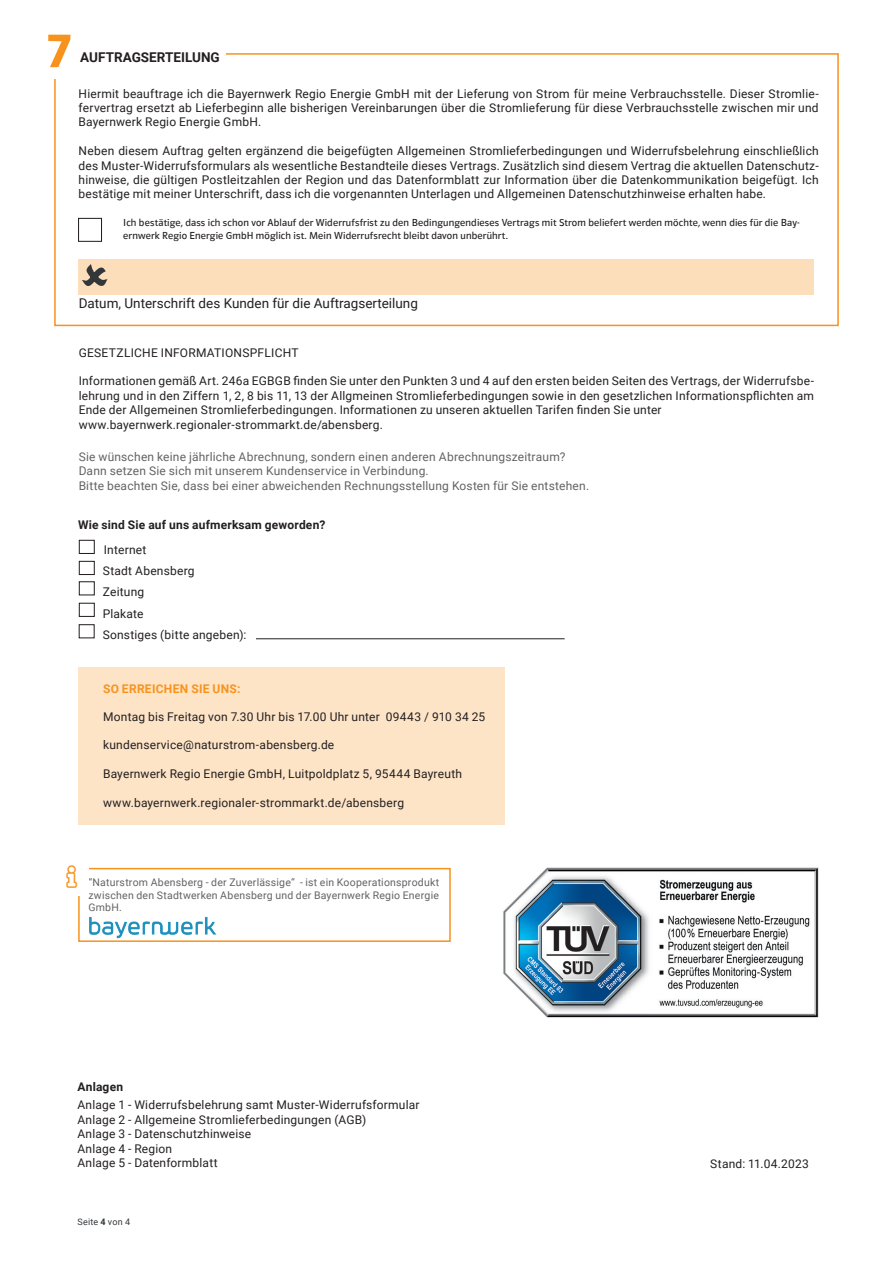
<style>
.page{position:relative;width:893px;height:1263px;background:#fff}
.page>*{position:absolute;margin:0;border:0;box-sizing:border-box;transform-origin:0 0}
.t1{font:700 52.5px "Polo";color:#f7931d}
.t2{font:13.5px "Roboto";color:#231f20}
.t3{font:700 13.5px "Roboto";color:#231f20}
.t4{font:12px/14.4px "Roboto";letter-spacing:.015em;color:#231f20}
.t5{font:12px/14.4px "Roboto";letter-spacing:.015em;color:#636366}
.t6{font:700 12px "Roboto";letter-spacing:.015em;color:#231f20}
.t7{font:700 12px "Roboto";letter-spacing:.025em;color:#f7931d}
.t8{font:10.5px/12.6px "Polo";letter-spacing:.015em;color:#231f20}
.t9{font:10.5px/12.6px "Roboto";letter-spacing:.025em;color:#636366;text-align:justify}
.t10{font:9px "Roboto";letter-spacing:.025em;color:#33373a}
.s1{font-weight:700}
</style>
<div class="page">
<div style="left:54px;top:53px;width:785px;height:273px;border:2px solid #f7931d"></div>
<div style="left:78px;top:259px;width:736px;height:35px;background:#fcdebb"></div>
<div style="left:77px;top:48px;width:148px;height:18px;background:#fff"></div>
<div style="left:78px;top:218px;width:24px;height:24px;border:1px solid #231f20"></div>
<div style="left:79px;top:540px;width:16px;height:14px;border:1px solid #231f20"></div>
<div style="left:79px;top:561px;width:16px;height:14px;border:1px solid #231f20"></div>
<div style="left:79px;top:581px;width:16px;height:14px;border:1px solid #231f20"></div>
<div style="left:79px;top:603px;width:16px;height:14px;border:1px solid #231f20"></div>
<div style="left:78px;top:668px;width:427px;height:157px;background:#fde4c7"></div>
<div style="left:38px;top:30px;width:41px;height:49px;background:#fff"></div>
<hr style="left:256px;top:638px;width:309px;height:1px;background:#231f20">
<div style="left:78px;top:868px;width:373px;height:74px;border:2px solid #f7931d"></div>
<div style="left:55px;top:855px;width:34px;height:40px;background:#fff"></div>
<img style="left:89px;top:917px;width:127px;height:21px">
<div style="left:79px;top:624px;width:16px;height:14px;border:1px solid #231f20"></div>
<img style="left:503px;top:867px;width:316px;height:151px">
<h1 class="t1" style="left:46px;top:22px;width:26px">7</h1>
<p class="t3" style="left:80px;top:48px;width:141px">AUFTRAGSERTEILUNG</p>
<p class="t4" style="left:79px;top:86px;width:741px;text-align:justify">Hiermit beauftrage ich die Bayernwerk Regio Energie GmbH mit der Lieferung von Strom für meine Verbrauchsstelle. Dieser Stromlie&shy;fervertrag ersetzt ab Lieferbeginn alle bisherigen Vereinbarungen über die Stromlieferung für diese Verbrauchsstelle zwischen mir und Bayernwerk Regio Energie GmbH.</p>
<p class="t4" style="left:79px;top:143px;width:742px;text-align:justify">Neben diesem Auftrag gelten ergänzend die beigefügten Allgemeinen Stromlieferbedingungen und Widerrufsbelehrung einschließlich des Muster-Widerrufsformulars als wesentliche Bestandteile dieses Vertrags. Zusätzlich sind diesem Vertrag die aktuellen Datenschutz&shy;hinweise, die gültigen Postleitzahlen der Region und das Datenformblatt zur Information über die Datenkommunikation beigefügt. Ich bestätige mit meiner Unterschrift, dass ich die vorgenannten Unterlagen und Allgemeinen Datenschutzhinweise erhalten habe.</p>
<p class="t8" style="left:123px;top:216px;width:678px">Ich bestätige, dass ich schon vor Ablauf der Widerrufsfrist zu den Bedingungendieses Vertrags mit Strom beliefert werden möchte, wenn dies für die Bay&shy;ernwerk Regio Energie GmbH möglich ist. Mein Widerrufsrecht bleibt davon unberührt.</p>
<p class="t2" style="left:79px;top:294px;width:341px">Datum, Unterschrift des Kunden für die Auftragserteilung</p>
<p class="t4" style="left:79px;top:345px;width:222px">GESETZLICHE INFORMATIONSPFLICHT</p>
<p class="t4" style="left:79px;top:373px;width:737px">Informationen gemäß Art. 246a EGBGB finden Sie unter den Punkten 3 und 4 auf den ersten beiden Seiten des Vertrags, der Widerrufsbe&shy;lehrung und in den Ziffern 1, 2, 8 bis 11, 13 der Allgmeinen Stromlieferbedingungen sowie in den gesetzlichen Informationspflichten am Ende der Allgemeinen Stromlieferbedingungen. Informationen zu unseren aktuellen Tarifen finden Sie unter www.bayernwerk.regionaler-strommarkt.de/abensberg.</p>
<p class="t5" style="left:79px;top:449px;width:512px">Sie wünschen keine jährliche Abrechnung, sondern einen anderen Abrechnungszeitraum?<br>Dann setzen Sie sich mit unserem Kundenservice in Verbindung.<br>Bitte beachten Sie, dass bei einer abweichenden Rechnungsstellung Kosten für Sie entstehen.</p>
<p class="t6" style="left:78px;top:516px;width:249px">Wie sind Sie auf uns aufmerksam geworden?</p>
<p class="t4" style="left:103px;top:539px;width:93px;line-height:20.7px">Internet<br>Stadt Abensberg<br>Zeitung</p>
<p class="t4" style="left:103px;top:606px;width:42px">Plakate</p>
<p class="t4" style="left:103px;top:627px;width:145px">Sonstiges (bitte angeben):</p>
<p class="t7" style="left:103px;top:681px;width:139px">SO ERREICHEN SIE UNS:</p>
<p class="t4" style="left:103px;top:709px;width:384px">Montag bis Freitag von 7.30 Uhr bis 17.00 Uhr unter 09443 / 910 34 25</p>
<p class="t4" style="left:103px;top:737px;width:233px">kundenservice@naturstrom-abensberg.de</p>
<p class="t4" style="left:103px;top:766px;width:360px">Bayernwerk Regio Energie GmbH, Luitpoldplatz 5, 95444 Bayreuth</p>
<p class="t4" style="left:103px;top:795px;width:302px">www.bayernwerk.regionaler-strommarkt.de/abensberg</p>
<p class="t9" style="left:88px;top:876px;width:352px">“Naturstrom Abensberg - der Zuverlässige“ - ist ein Kooperationsprodukt zwischen den Stadtwerken Abensberg und der Bayernwerk Regio Energie GmbH.</p>
<p class="t6" style="left:77px;top:1079px;width:47px">Anlagen</p>
<p class="t4" style="left:77px;top:1097px;width:344px">Anlage 1 - Widerrufsbelehrung samt Muster-Widerrufsformular Anlage 2 - Allgemeine Stromlieferbedingungen (AGB)<br>Anlage 3 - Datenschutzhinweise<br>Anlage 4 - Region<br>Anlage 5 - Datenformblatt</p>
<p class="t10" style="left:77px;top:1215px;width:54px">Seite <span class="s1">4</span> von 4</p>
<p class="t4" style="left:710px;top:1156px;width:100px">Stand: 11.04.2023</p>
</div>
